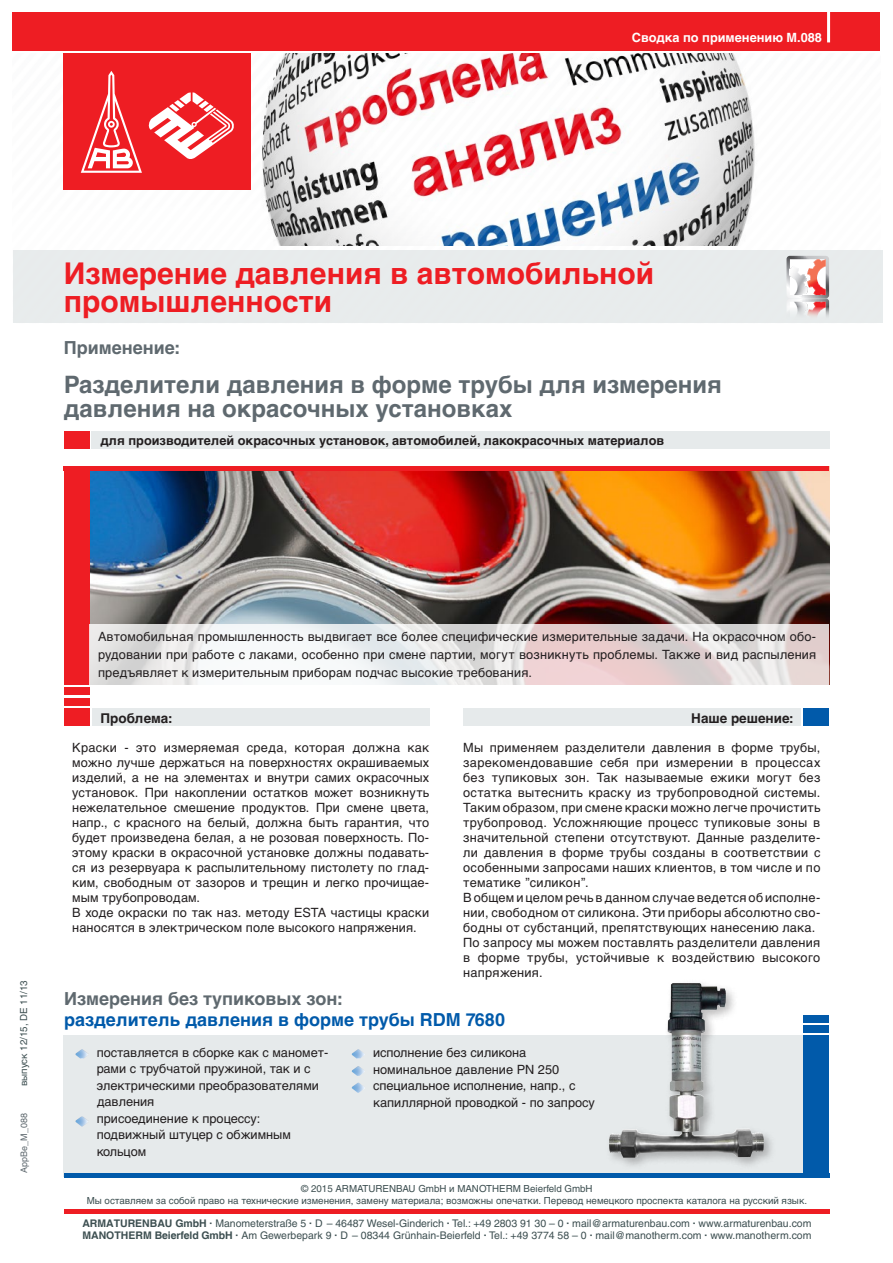
<style>
.page{position:relative;width:893px;height:1263px;background:#fff}
.page>*{position:absolute;margin:0;border:0;box-sizing:border-box;transform-origin:0 0}
.t1{font:700 30px/28.5px "Helvetica Cyr";color:#ee1d23}
.t2{font:700 24px/24px "Helvetica Cyr";color:#5f696f}
.t3{font:700 18px "Helvetica Cyr";color:#015aaa}
.t4{font:700 18px "Helvetica Cyr";color:#5f696f}
.t5{font:700 13.5px "Helvetica Cyr";color:#231f20}
.t6{font:12.75px/15px "Helvetica Cyr Upright";letter-spacing:.015em;color:#231f20}
.t7{font:700 12.75px "Helvetica Cyr";color:#231f20}
.t8{font:700 12.75px "Helvetica Cyr";color:#fff}
.t9{font:10.5px "Helvetica";letter-spacing:-.005em;color:#3d4f51}
.t10{font:9.75px "Helvetica Cyr Upright";color:#3d4f51}
.t11{font:9.75px "Helvetica";color:#3d4f51}
.t12{font:9px "Helvetica";color:#5f696f}
.s1{font-family:"Helvetica Cyr Upright"}
.s2{font-weight:700}
</style>
<div class="page">
<div style="left:64px;top:1209px;width:766px;height:5px;background:#ee1d23"></div>
<img style="left:63px;top:54px;width:692px;height:192px">
<div style="left:13px;top:250px;width:869px;height:73px;background:#e6eaeb"></div>
<div style="left:13px;top:12px;width:867px;height:38px;background:#ee1d23"></div>
<hr style="left:827px;top:8px;width:3px;height:34px;background:#fff">
<svg style="left:786px;top:256px;width:43px;height:61px"></svg>
<img style="left:790px;top:302px;width:18px;height:15px">
<div style="left:92px;top:431px;width:738px;height:18px;background:#e6eaeb"></div>
<div style="left:64px;top:431px;width:25px;height:18px;background:#ee1d23"></div>
<img style="left:89px;top:471px;width:740px;height:153px">
<div style="left:64px;top:1035px;width:744px;height:142px;background:#e6eaeb"></div>
<div style="left:92px;top:708px;width:337px;height:18px;background:#e6eaeb"></div>
<div style="left:64px;top:708px;width:25px;height:18px;background:#ee1d23"></div>
<div style="left:463px;top:708px;width:338px;height:18px;background:#e6eaeb"></div>
<div style="left:803px;top:708px;width:26px;height:18px;background:#015aaa"></div>
<div style="left:64px;top:467px;width:25px;height:217px;background:#ee1d23"></div>
<hr style="left:64px;top:467px;width:765px;height:4px;background:#ee1d23">
<div style="left:804px;top:1035px;width:25px;height:142px;background:#015aaa"></div>
<hr style="left:64px;top:1173px;width:765px;height:4px;background:#015aaa">
<div style="left:804px;top:1025px;width:25px;height:8px;background:#015aaa"></div>
<div style="left:804px;top:1015px;width:25px;height:7px;background:#015aaa"></div>
<div style="left:64px;top:698px;width:25px;height:7px;background:#ee1d23"></div>
<div style="left:64px;top:687px;width:25px;height:8px;background:#ee1d23"></div>
<svg style="left:89px;top:624px;width:740px;height:61px"></svg>
<div style="left:64px;top:54px;width:187px;height:136px;background:#ee1d23"></div>
<svg style="left:149px;top:92px;width:85px;height:67px"></svg>
<svg style="left:81px;top:71px;width:61px;height:102px"></svg>
<img style="left:75px;top:1049px;width:13px;height:9px">
<img style="left:75px;top:1116px;width:13px;height:10px">
<svg style="left:352px;top:1049px;width:13px;height:9px"></svg>
<svg style="left:352px;top:1066px;width:13px;height:10px"></svg>
<svg style="left:352px;top:1082px;width:13px;height:11px"></svg>
<div style="left:605px;top:979px;width:171px;height:191px;background:#231f20;opacity:.3"></div>
<img style="left:608px;top:983px;width:156px;height:175px">
<p class="t8" style="left:632px;top:31px;width:192px">Сводка по применению М.088</p>
<h1 class="t1" style="left:64px;top:259px;width:592px">Измерение давления в автомобильной промышленности</h1>
<h3 class="t4" style="left:64px;top:337px;width:118px">Применение:</h3>
<h2 class="t2" style="left:64px;top:372px;width:659px">Разделители давления в форме трубы для измерения давления на окрасочных установках</h2>
<p class="t7" style="left:100px;top:433px;width:566px">для производителей окрасочных установок, автомобилей, лакокрасочных материалов</p>
<p class="t11" style="left:18px;top:1086px;width:108px;rotate:-90deg"><span class="s1">выпуск</span> 12/15, DE 11/13</p>
<p class="t12" style="left:19px;top:1173px;width:61px;rotate:-90deg">AppBe_M_088</p>
<p class="t6" style="left:98px;top:628px;width:720px;line-height:18px;text-align:justify">Автомобильная промышленность выдвигает все более специфические измерительные задачи. На окрасочном обо&shy;рудовании при работе с лаками, особенно при смене партии, могут возникнуть проблемы. Также и вид распыления предъявляет к измерительным приборам подчас высокие требования.</p>
<p class="t5" style="left:100px;top:710px;width:73px">Проблема:</p>
<p class="t5" style="left:691px;top:710px;width:104px">Наше решение:</p>
<p class="t6" style="left:72px;top:740px;width:358px">Краски - это измеряемая среда, которая должна как можно лучше держаться на поверхностях окрашиваемых изделий, а не на элементах и внутри самих окрасочных установок. При накоплении остатков может возникнуть нежелательное смешение продуктов. При смене цвета, напр., с красного на белый, должна быть гарантия, что будет произведена белая, а не розовая поверхность. По&shy;этому краски в окрасочной установке должны подавать&shy;ся из резервуара к распылительному пистолету по глад&shy;ким, свободным от зазоров и трещин и легко прочищае&shy;мым трубопроводам.<br>В ходе окраски по так наз. методу ESTA частицы краски наносятся в электрическом поле высокого напряжения.</p>
<p class="t6" style="left:463px;top:740px;width:359px">Мы применяем разделители давления в форме трубы, зарекомендовавшие себя при измерении в процессах без тупиковых зон. Так называемые ежики могут без остатка вытеснить краску из трубопроводной системы.<br>Таким образом, при смене краски можно легче прочистить трубопровод. Усложняющие процесс тупиковые зоны в значительной степени отсутствуют. Данные разделите&shy;ли давления в форме трубы созданы в соответствии с особенными запросами наших клиентов, в том числе и по тематике ”силикон”.<br>В общем и целом речь в данном случае ведется об исполне&shy;нии, свободном от силикона. Эти приборы абсолютно сво&shy;бодны от субстанций, препятствующих нанесению лака.<br>По запросу мы можем поставлять разделители давления в форме трубы, устойчивые к воздействию высокого напряжения.</p>
<h3 class="t4" style="left:64px;top:988px;width:280px">Измерения без тупиковых зон:</h3>
<h3 class="t3" style="left:64px;top:1009px;width:442px">разделитель давления в форме трубы RDM 7680</h3>
<p class="t6" style="left:373px;top:1045px;width:223px;line-height:16.5px">исполнение без силикона номинальное давление PN 250 специальное исполнение, напр., с капиллярной проводкой - по запросу</p>
<p class="t6" style="left:97px;top:1044px;width:233px;line-height:16.5px">поставляется в сборке как с маномет&shy;рами с трубчатой пружиной, так и с электрическими преобразователями давления<br>присоединение к процессу: подвижный штуцер с обжимным кольцом</p>
<p class="t11" style="left:301px;top:1183px;width:293px">© 2015 Armaturenbau GmbH <span class="s1">и</span> Manoth erm Beierfeld GmbH</p>
<p class="t10" style="left:87px;top:1195px;width:722px">Мы оставляем за собой право на технические изменения, замену материала; возможны опечатки. Перевод немецкого проспекта каталога на русский язык.</p>
<p class="t9" style="left:82px;top:1229px;width:731px"><span class="s2">MANOTHERM Beierfeld GmbH ·</span> Am Gewerbepark 9 <span class="s2">·</span> D – 08344 Grünhain-Beierfeld <span class="s2">·</span> Tel.: +49 3774 58 – 0 <span class="s2">·</span> mail@manotherm.com <span class="s2">·</span> www.manotherm.com</p>
<p class="t9" style="left:82px;top:1217px;width:730px"><span class="s2">ARMATURENBAU GmbH ·</span> Manometerstraße 5 <span class="s2">·</span> D – 46487 Wesel-Ginderich <span class="s2">·</span> Tel.: +49 2803 91 30 – 0 <span class="s2">·</span> mail@armaturenbau.com <span class="s2">·</span> www.armaturenbau.com</p>
</div>
